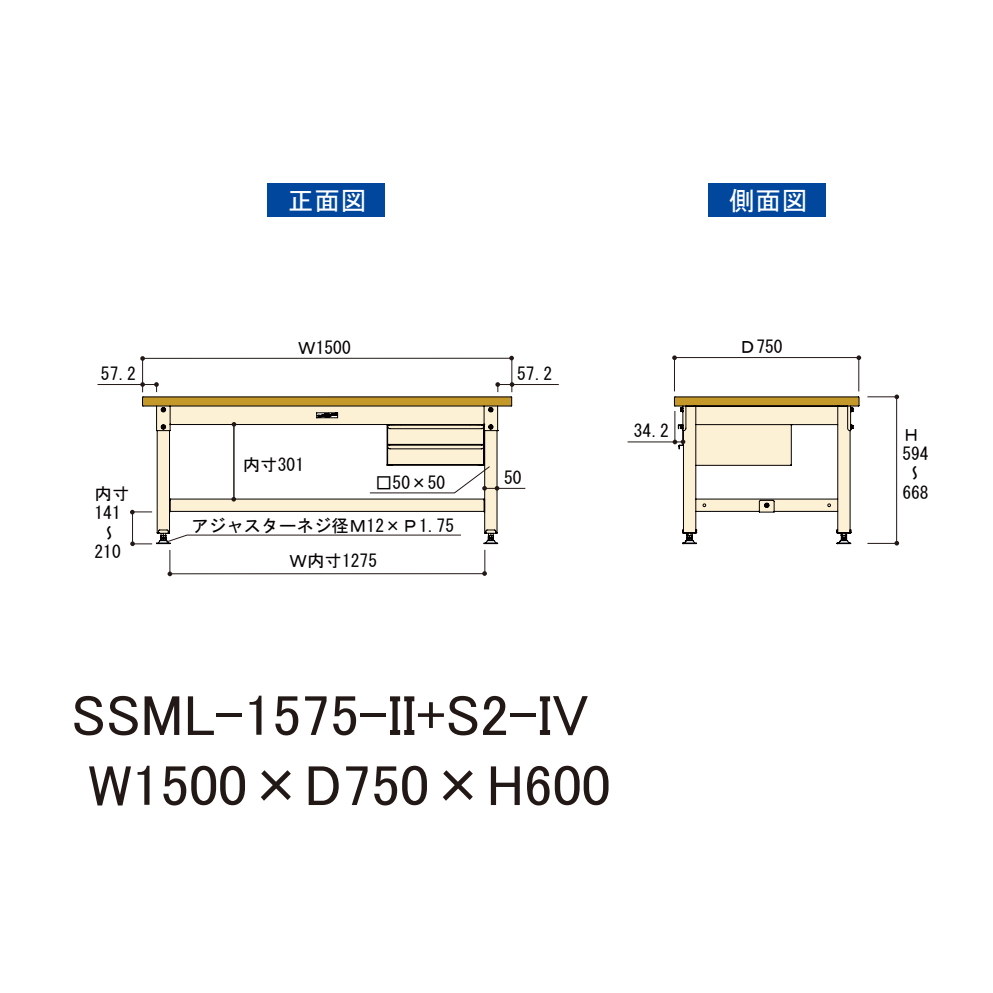
<style>
.page{position:relative;width:993px;height:993px;background:#fff}
.page>*{position:absolute;margin:0;border:0;box-sizing:border-box;transform-origin:0 0}
.t1{font:57.75px/70px "MS UI Gothic";color:#221815;text-align:center}
.t2{font:26.25px "MS Gothic";color:#fff}
.t3{font:17.5px/19.2px "MS Gothic";color:#040000}
</style>
<div class="page">
<div style="left:267px;top:183px;width:118px;height:34px;background:#00479d"></div>
<div style="left:708px;top:183px;width:118px;height:34px;background:#00479d"></div>
<svg style="left:142px;top:406px;width:370px;height:138px"></svg>
<div style="left:142px;top:358px;width:370px;height:34px;border:1px solid #211815"></div>
<svg style="left:140px;top:356px;width:5px;height:4px"></svg>
<svg style="left:97px;top:382px;width:462px;height:24px"></svg>
<svg style="left:509px;top:355px;width:4px;height:5px"></svg>
<hr style="left:233px;top:424px;width:1px;height:75px;background:#221815">
<svg style="left:231px;top:422px;width:5px;height:4px"></svg>
<svg style="left:231px;top:496px;width:5px;height:5px"></svg>
<svg style="left:130px;top:509px;width:5px;height:5px"></svg>
<svg style="left:130px;top:541px;width:5px;height:5px"></svg>
<div style="left:170px;top:549px;width:315px;height:25px;border:1px solid #211815"></div>
<svg style="left:167px;top:571px;width:5px;height:5px"></svg>
<svg style="left:482px;top:571px;width:5px;height:4px"></svg>
<hr style="left:484px;top:488px;width:41px;height:1px;background:#211815">
<svg style="left:156px;top:534px;width:305px;height:9px"></svg>
<svg style="left:369px;top:466px;width:130px;height:27px"></svg>
<div style="left:674px;top:357px;width:184px;height:34px;border:1px solid #221815"></div>
<svg style="left:672px;top:355px;width:4px;height:5px"></svg>
<svg style="left:856px;top:355px;width:4px;height:5px"></svg>
<svg style="left:672px;top:396px;width:187px;height:148px"></svg>
<svg style="left:894px;top:394px;width:4px;height:5px"></svg>
<svg style="left:894px;top:540px;width:4px;height:5px"></svg>
<hr style="left:627px;top:441px;width:55px;height:1px;background:#221815">
<h2 class="t2" style="left:288px;top:187px;width:80px">正面図</h2>
<h2 class="t2" style="left:728px;top:187px;width:80px">側面図</h2>
<p class="t3" style="left:298px;top:338px;width:54px">Ｗ1500</p>
<p class="t3" style="left:101px;top:363px;width:36px">57.2</p>
<p class="t3" style="left:517px;top:363px;width:36px">57.2</p>
<p class="t3" style="left:94px;top:484px;width:37px">内寸<br>141</p>
<p class="t3" style="left:94px;top:542px;width:28px">210</p>
<p class="t3" style="left:100px;top:523px;width:12px">～</p>
<p class="t3" style="left:243px;top:454px;width:63px">内寸301</p>
<p class="t3" style="left:375px;top:473px;width:71px">□50×50</p>
<p class="t3" style="left:504px;top:468px;width:19px">50</p>
<p class="t3" style="left:191px;top:515px;width:264px">アジャスターネジ径Ｍ12×Ｐ1.75</p>
<p class="t3" style="left:289px;top:550px;width:89px">Ｗ内寸1275</p>
<p class="t3" style="left:738px;top:337px;width:45px">Ｄ750</p>
<p class="t3" style="left:633px;top:421px;width:36px">34.2</p>
<p class="t3" style="left:902px;top:425px;width:28px">Ｈ<br>594</p>
<p class="t3" style="left:902px;top:483px;width:28px">668</p>
<p class="t3" style="left:905px;top:463px;width:12px">～</p>
<h1 class="t1" style="left:71px;top:679px;width:541px">SSML-1575-II+S2-IV<br>W1500×D750×H600</h1>
</div>
